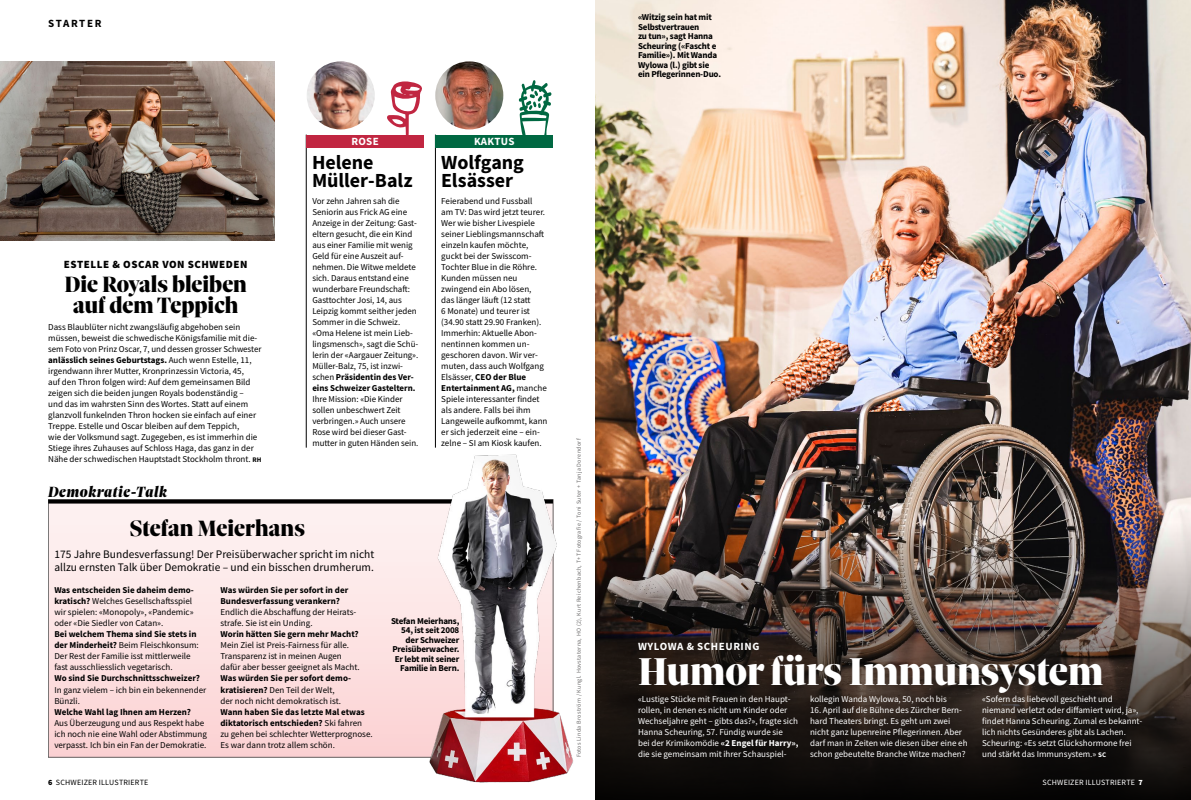
<style>
.page{position:relative;width:1191px;height:800px;background:#fff}
.page>*{position:absolute;margin:0;border:0;box-sizing:border-box;transform-origin:0 0}
._201_Titel_SolSe_42{font:900 42px "Sole Serif Big Display";color:#fff}
._200_Titel_SolSe_24{font:900 24px/21px "Sole Serif Big Display";color:#000;text-align:center}
._907_Titel_SolSe_24{font:900 24px "Sole Serif Big Display";letter-spacing:.005em;color:#000}
._905_Starter_Box_RoK{font:700 20px/18px "Source Sans Pro";letter-spacing:-.005em;color:#000}
._900_Box_Rubriktitel{font:italic 900 16px "Sole Serif Big Display";letter-spacing:.03em;color:#000}
._300_Lead_SSans_11_D{font:11.5px/13px "Source Sans Pro";letter-spacing:.005em;color:#000}
._100_Vorzeile_zentr{font:900 11px "Source Sans Pro";letter-spacing:.05em;color:#000}
._101_Vorzeile_li_Sta{font:700 11px "Source Sans Pro";letter-spacing:.05em;color:#fff}
._901_Titel_Balken_SS{font:700 11px "Source Sans Pro";letter-spacing:.03em;color:#fff}
._100_Rubriktitel_Nor{font:700 11px "Source Sans Pro";letter-spacing:.14em;color:#000}
._502_LT_SSans_9_li_S{font:9px/11px "Source Sans Pro";color:#000}
._906_Box_Inti_Frage{font:9px/11px "Source Sans Pro";color:#000}
._500_LT_SSans_9_zent{font:9px/11px "Source Sans Pro";color:#fff}
._800_Legi_SSans_Bold{font:700 9px/9.5px "Source Sans Pro";letter-spacing:-.02em;color:#000;text-align:right}
.t1{font:8px "Source Sans Pro";letter-spacing:.025em;color:#000}
.t2{font:8px "Source Sans Pro";letter-spacing:.025em;color:#fff}
.t3{font:6px "Source Sans Pro";letter-spacing:.05em;color:#6d6c6c}
.s1{font-weight:700}
.s2{font-weight:700;font-size:7px}
.s3{font-weight:900}
</style>
<div class="page">
<img style="left:435px;top:61px;width:68px;height:68px;border-radius:34px">
<img style="left:307px;top:61px;width:68px;height:68px;border-radius:34px">
<svg style="left:387px;top:81px;width:35px;height:54px"></svg>
<svg style="left:518px;top:80px;width:34px;height:55px"></svg>
<div style="left:48px;top:499px;width:505px;height:258px;background:linear-gradient(to bottom,#f9f0ef,#fed5d6)"></div>
<img style="left:595px;top:0;width:596px;height:521px">
<img style="left:0;top:61px;width:274px;height:179px">
<img style="left:595px;top:521px;width:596px;height:278px">
<hr style="left:306px;top:135px;width:1px;height:312px;background:#000">
<hr style="left:435px;top:135px;width:1px;height:312px;background:#000">
<svg style="left:48px;top:499px;width:377px;height:4px;background:#121212"></svg>
<div style="left:435px;top:135px;width:118px;height:12px;background:#006842"></div>
<div style="left:306px;top:135px;width:118px;height:12px;background:#c12641"></div>
<img style="left:425px;top:454px;width:148px;height:329px">
<p class="_100_Rubriktitel_Nor" style="left:48px;top:16px;width:55px">STARTER</p>
<p class="_100_Vorzeile_zentr" style="left:64px;top:257px;width:185px">ESTELLE &amp; OSCAR VON SCHWEDEN</p>
<p class="_200_Titel_SolSe_24" style="left:65px;top:273px;width:184px">Die Royals bleiben auf dem Teppich</p>
<p class="_502_LT_SSans_9_li_S" style="left:48px;top:321px;width:215px">Dass Blaublüter nicht zwangsläufig abgehoben sein müssen, beweist die schwedische Königsfamilie mit die&shy;sem Foto von Prinz Oscar, 7, und dessen grosser Schwester <span class="s1">anlässlich seines Geburtstags.</span> Auch wenn Estelle, 11, irgendwann ihrer Mutter, Kronprinzessin Victoria, 45,<br>auf den Thron folgen wird: Auf dem gemeinsamen Bild zeigen sich die beiden jungen Royals bodenständig –<br>und das im wahrsten Sinn des Wortes. Statt auf einem glanzvoll funkelnden Thron hocken sie einfach auf einer Treppe. Estelle und Oscar bleiben auf dem Teppich,<br>wie der Volksmund sagt. Zugegeben, es ist immerhin die Stiege ihres Zuhauses auf Schloss Haga, das ganz in der Nähe der schwedischen Hauptstadt Stockholm thront. <span class="s2">RH</span></p>
<p class="_900_Box_Rubriktitel" style="left:48px;top:481px;width:120px">Demokratie-Talk</p>
<p class="_901_Titel_Balken_SS" style="left:351px;top:133px;width:29px">ROSE</p>
<p class="_905_Starter_Box_RoK" style="left:312px;top:153px;width:102px">Helene<br>Müller-Balz</p>
<p class="_502_LT_SSans_9_li_S" style="left:312px;top:196px;width:107px">Vor zehn Jahren sah die<br>Seniorin aus Frick AG eine<br>Anzeige in der Zeitung: Gast&shy;eltern gesucht, die ein Kind aus einer Familie mit wenig<br>Geld für eine Auszeit auf&shy;nehmen. Die Witwe meldete sich. Daraus entstand eine wunderbare Freundschaft:<br>Gasttochter Josi, 14, aus<br>Leipzig kommt seither jeden<br>Sommer in die Schweiz. «Oma Helene ist mein Lieb&shy;lingsmensch», sagt die Schü&shy;lerin der «Aargauer Zeitung».<br>Müller-Balz, 75, ist inzwi&shy;schen <span class="s1">Präsidentin des Ver&shy;eins Schweizer Gasteltern.<br></span>Ihre Mission: «Die Kinder sollen unbeschwert Zeit verbringen.» Auch unsere<br>Rose wird bei dieser Gast&shy;mutter in guten Händen sein.</p>
<p class="_907_Titel_SolSe_24" style="left:130px;top:510px;width:176px">Stefan Meierhans</p>
<p class="_300_Lead_SSans_11_D" style="left:54px;top:547px;width:321px">175 Jahre Bundesverfassung! Der Preisüberwacher spricht im nicht allzu ernsten Talk über Demokratie – und ein bisschen drumherum.</p>
<p class="_901_Titel_Balken_SS" style="left:474px;top:133px;width:42px">KAKTUS</p>
<p class="_905_Starter_Box_RoK" style="left:441px;top:153px;width:84px">Wolfgang</p>
<p class="_905_Starter_Box_RoK" style="left:441px;top:171px;width:73px">Elsässer</p>
<p class="_502_LT_SSans_9_li_S" style="left:441px;top:196px;width:108px">Feierabend und Fussball<br>am TV: Das wird jetzt teurer.<br>Wer wie bisher Livespiele seiner Lieblingsmannschaft einzeln kaufen möchte, guckt bei der Swisscom-<br>Tochter Blue in die Röhre.<br>Kunden müssen neu zwingend ein Abo lösen,<br>das länger läuft (12 statt<br>6 Monate) und teurer ist (34.90 statt 29.90 Franken).<br>Immerhin: Aktuelle Abon&shy;nentinnen kommen un&shy;geschoren davon. Wir ver&shy;muten, dass auch Wolfgang<br>Elsässer, <span class="s1">CEO der Blue<br>Entertainment AG,</span> manche<br>Spiele interessanter findet als andere. Falls bei ihm<br>Langeweile aufkommt, kann er sich jederzeit eine – ein&shy;zelne – SI am Kiosk kaufen.</p>
<p class="_906_Box_Inti_Frage" style="left:54px;top:584px;width:141px"><span class="s1">Was entscheiden Sie daheim demo&shy;kratisch?</span> Welches Gesellschaftsspiel wir spielen: «Monopoly», «Pandemic» oder «Die Siedler von Catan».</p>
<p class="_906_Box_Inti_Frage" style="left:54px;top:628px;width:146px"><span class="s1">Bei welchem Thema sind Sie stets in der Minderheit?</span> Beim Fleischkonsum:<br>Der Rest der Familie isst mittlerweile fast ausschliesslich vegetarisch.</p>
<p class="_906_Box_Inti_Frage" style="left:54px;top:672px;width:153px"><span class="s1">Wo sind Sie Durchschnittsschweizer?<br></span>In ganz vielem – ich bin ein bekennender<br>Bünzli.</p>
<p class="_906_Box_Inti_Frage" style="left:54px;top:705px;width:154px"><span class="s1">Welche Wahl lag Ihnen am Herzen?<br></span>Aus Überzeugung und aus Respekt habe ich noch nie eine Wahl oder Abstimmung verpasst. Ich bin ein Fan der Demokratie.</p>
<p class="_906_Box_Inti_Frage" style="left:220px;top:584px;width:137px"><span class="s1">Was würden Sie per sofort in der<br>Bundesverfassung verankern?<br></span>Endlich die Abschaffung der Heirats&shy;strafe. Sie ist ein Unding.</p>
<p class="_906_Box_Inti_Frage" style="left:220px;top:628px;width:141px"><span class="s1">Worin hätten Sie gern mehr Macht?<br></span>Mein Ziel ist Preis-Fairness für alle.<br>Transparenz ist in meinen Augen dafür aber besser geeignet als Macht.</p>
<p class="_906_Box_Inti_Frage" style="left:220px;top:672px;width:132px"><span class="s1">Was würden Sie per sofort demo&shy;kratisieren?</span> Den Teil der Welt,<br>der noch nicht demokratisch ist.</p>
<p class="_906_Box_Inti_Frage" style="left:220px;top:705px;width:154px"><span class="s1">Wann haben Sie das letzte Mal etwas diktatorisch entschieden?</span> Ski fahren zu gehen bei schlechter Wetterprognose.<br>Es war dann trotz allem schön.</p>
<p class="_800_Legi_SSans_Bold" style="left:391px;top:615px;width:70px">Stefan Meierhans,<br>54, ist seit 2008 der Schweizer<br>Preisüberwacher.<br>Er lebt mit seiner<br>Familie in Bern.</p>
<p class="t3" style="left:575px;top:757px;width:320px;rotate:-90deg">Fotos Linda Broström / Kungl. Hovstaterna, HO (2), Kurt Reichenbach, T+T Fotografie / Toni Suter + Tanja Dorendorf</p>
<p class="_800_Legi_SSans_Bold" style="left:638px;top:12px;width:84px;text-align:left">«Witzig sein hat mit<br>Selbstvertrauen<br>zu tun», sagt Hanna<br>Scheuring («Fascht e<br>Familie»). Mit Wanda<br>Wylowa (l.) gibt sie ein Pflegerinnen-Duo.</p>
<p class="_101_Vorzeile_li_Sta" style="left:638px;top:639px;width:123px">WYLOWA &amp; SCHEURING</p>
<p class="_201_Titel_SolSe_42" style="left:638px;top:640px;width:467px">Humor fürs Immunsystem</p>
<p class="_500_LT_SSans_9_zent" style="left:810px;top:704px;width:159px">16. April auf die Bühne des Zürcher Bern&shy;hard Theaters bringt. Es geht um zwei nicht ganz lupenreine Pflegerinnen. Aber darf man in Zeiten wie diesen über eine eh schon gebeutelte Branche Witze machen?</p>
<p class="_500_LT_SSans_9_zent" style="left:982px;top:693px;width:161px">«Sofern das liebevoll geschieht und niemand verletzt oder diffamiert wird, ja», findet Hanna Scheuring. Zumal es bekannt&shy;lich nichts Gesünderes gibt als Lachen.<br>Scheuring: «Es setzt Glückshormone frei und stärkt das Immunsystem.» <span class="s2">SC</span></p>
<p class="_500_LT_SSans_9_zent" style="left:638px;top:693px;width:162px">«Lustige Stücke mit Frauen in den Haupt&shy;rollen, in denen es nicht um Kinder oder Wechseljahre geht – gibts das?», fragte sich Hanna Scheuring, 57. Fündig wurde sie<br>bei der Krimikomödie <span class="s1">«2 Engel für Harry», </span>die sie gemeinsam mit ihrer Schauspiel-</p>
<p class="_500_LT_SSans_9_zent" style="left:810px;top:693px;width:138px">kollegin Wanda Wylowa, 50, noch bis</p>
<p class="t1" style="left:48px;top:777px;width:102px"><span class="s3">6</span> SCHWEIZER ILLUSTRIERTE</p>
<p class="t2" style="left:1042px;top:777px;width:102px">SCHWEIZER ILLUSTRIERTE <span class="s3">7</span></p>
</div>
